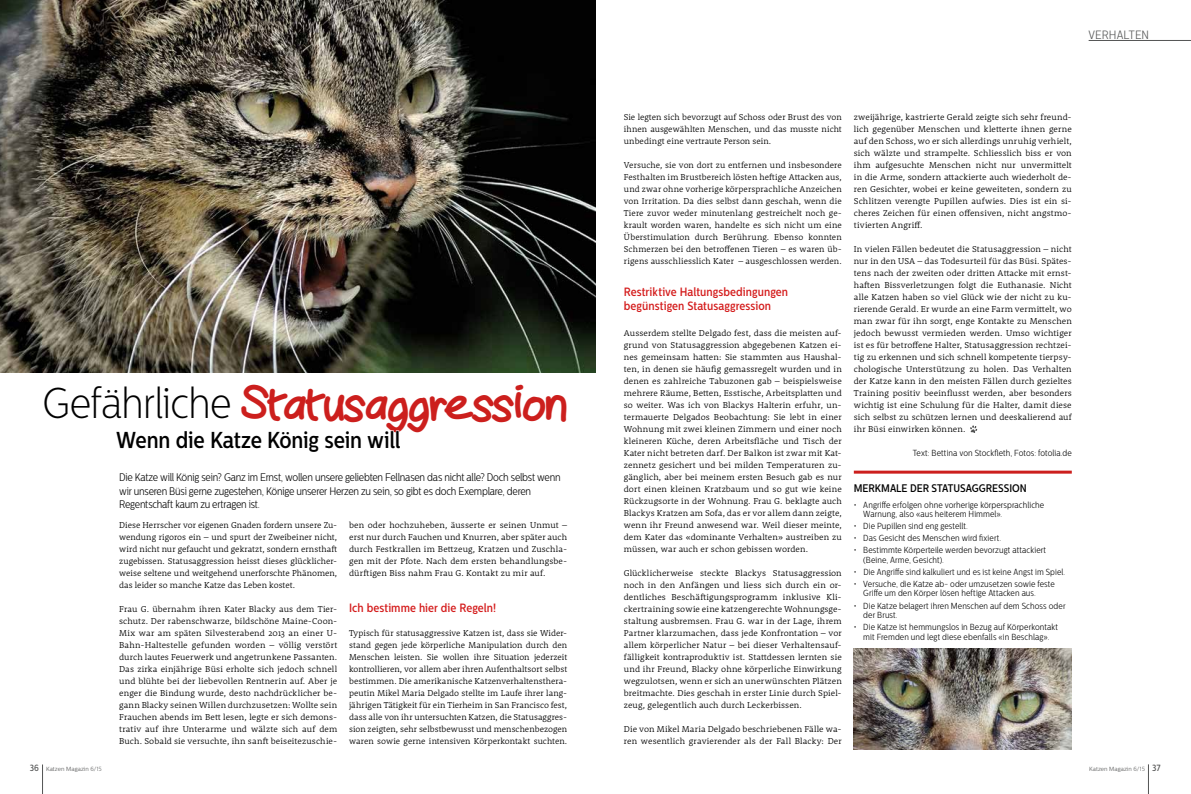
<style>
.page{position:relative;width:1191px;height:794px;background:#fff}
.page>*{position:absolute;margin:0;border:0;box-sizing:border-box;transform-origin:0 0}
.t1{font:49px "Mywriting";color:#cc1f1d}
.t2{font:500 23px "Centrale Sans Cnd";letter-spacing:-.01em;color:#000}
.t3{font:500 12px/14.4px "Centrale Sans Cnd";letter-spacing:.005em;color:#d41b1b}
.t4{font:300 12px "Centrale Sans Cnd";letter-spacing:.01em;color:#535454}
.t5{font:300 11px/13.2px "Centrale Sans Cnd";letter-spacing:-.02em;color:#000}
.t6{font:500 11px "Centrale Sans Cnd";color:#000}
.t7{font:300 8.8px/12px "Rooney Pro";letter-spacing:.01em;color:#000;text-align:justify}
.t8{font:300 8.8px/9.5px "Centrale Sans Cnd";letter-spacing:.01em;color:#000}
.t9{font:300 6px "Centrale Sans Cnd";letter-spacing:.01em;color:#535454;scale:1.1 1}
.s1{font-family:"Centrale Sans Cnd";font-weight:200;font-size:43px;color:#000}
.s2{font-weight:500;font-size:9px}
</style>
<div class="page">
<img style="left:0;top:0;width:595px;height:372px">
<img style="left:854px;top:648px;width:217px;height:102px">
<hr style="left:854px;top:470px;width:217px;height:3px;background:#cc1f1d">
<hr style="left:42px;top:764px;width:1px;height:30px;background:#535454">
<hr style="left:1148px;top:764px;width:1px;height:30px;background:#535454">
<hr style="left:1088px;top:40px;width:103px;height:1px;background:#535454">
<div style="left:970px;top:425px;width:8px;height:8px;background:#000;opacity:.15"></div>
<h1 class="t1" style="left:43px;top:378px;width:523px"><span class="s1">Gefährliche</span> Statusaggression</h1>
<h2 class="t2" style="left:116px;top:426px;width:286px">Wenn die Katze König sein will</h2>
<p class="t5" style="left:119px;top:471px;width:443px">Die Katze will König sein? Ganz im Ernst, wollen unsere geliebten Fellnasen das nicht alle? Doch selbst wenn wir unseren Büsi gerne zugestehen, Könige unserer Herzen zu sein, so gibt es doch Exemplare, deren<br>Regentschaft kaum zu ertragen ist.</p>
<p class="t7" style="left:119px;top:519px;width:220px">Diese Herrscher vor eigenen Gnaden fordern unsere Zu&shy;wendung rigoros ein – und spurt der Zweibeiner nicht, wird nicht nur gefaucht und gekratzt, sondern ernsthaft zugebissen. Statusaggression heisst dieses glücklicher&shy;weise seltene und weitgehend unerforschte Phänomen, das leider so manche Katze das Leben kostet.</p>
<p class="t7" style="left:119px;top:603px;width:220px">Frau G. übernahm ihren Kater Blacky aus dem Tier&shy;schutz. Der rabenschwarze, bildschöne Maine-Coon-Mix war am späten Silvesterabend 2013 an einer U-Bahn-Haltestelle gefunden worden – völlig verstört durch lautes Feuerwerk und angetrunkene Passanten.<br>Das zirka einjährige Büsi erholte sich jedoch schnell und blühte bei der liebevollen Rentnerin auf. Aber je enger die Bindung wurde, desto nachdrücklicher be&shy;gann Blacky seinen Willen durchzusetzen: Wollte sein Frauchen abends im Bett lesen, legte er sich demons&shy;trativ auf ihre Unterarme und wälzte sich auf dem Buch. Sobald sie versuchte, ihn sanft beiseitezuschie-</p>
<p class="t7" style="left:349px;top:519px;width:220px">ben oder hochzuheben, äusserte er seinen Unmut – erst nur durch Fauchen und Knurren, aber später auch durch Festkrallen im Bettzeug, Kratzen und Zuschla&shy;gen mit der Pfote. Nach dem ersten behandlungsbe&shy;dürftigen Biss nahm Frau G. Kontakt zu mir auf.</p>
<h3 class="t3" style="left:349px;top:601px;width:149px">Ich bestimme hier die Regeln!</h3>
<p class="t7" style="left:349px;top:627px;width:220px">Typisch für statusaggressive Katzen ist, dass sie Wider&shy;stand gegen jede körperliche Manipulation durch den Menschen leisten. Sie wollen ihre Situation jederzeit kontrollieren, vor allem aber ihren Aufenthaltsort selbst bestimmen. Die amerikanische Katzenverhaltensthera&shy;peutin Mikel Maria Delgado stellte im Laufe ihrer lang&shy;jährigen Tätigkeit für ein Tierheim in San Francisco fest, dass alle von ihr untersuchten Katzen, die Statusaggres&shy;sion zeigten, sehr selbstbewusst und menschenbezogen waren sowie gerne intensiven Körperkontakt suchten.</p>
<h3 class="t4" style="left:1088px;top:27px;width:62px">VERHALTEN</h3>
<p class="t7" style="left:624px;top:111px;width:219px">Sie legten sich bevorzugt auf Schoss oder Brust des von ihnen ausgewählten Menschen, und das musste nicht unbedingt eine vertraute Person sein.</p>
<p class="t7" style="left:624px;top:159px;width:219px">Versuche, sie von dort zu entfernen und insbesondere Festhalten im Brustbereich lösten heftige Attacken aus, und zwar ohne vorherige körpersprachliche Anzeichen von Irritation. Da dies selbst dann geschah, wenn die Tiere zuvor weder minutenlang gestreichelt noch ge&shy;krault worden waren, handelte es sich nicht um eine Überstimulation durch Berührung. Ebenso konnten Schmerzen bei den betroffenen Tieren – es waren üb&shy;rigens ausschliesslich Kater – ausgeschlossen werden.</p>
<h3 class="t3" style="left:624px;top:284px;width:166px">Restriktive Haltungsbedingungen begünstigen Statusaggression</h3>
<p class="t7" style="left:624px;top:327px;width:219px">Ausserdem stellte Delgado fest, dass die meisten auf&shy;grund von Statusaggression abgegebenen Katzen ei&shy;nes gemeinsam hatten: Sie stammten aus Haushal&shy;ten, in denen sie häufig gemassregelt wurden und in denen es zahlreiche Tabuzonen gab – beispielsweise mehrere Räume, Betten, Esstische, Arbeitsplatten und so weiter. Was ich von Blackys Halterin erfuhr, un&shy;termauerte Delgados Beobachtung: Sie lebt in einer Wohnung mit zwei kleinen Zimmern und einer noch kleineren Küche, deren Arbeitsfläche und Tisch der Kater nicht betreten darf. Der Balkon ist zwar mit Kat&shy;zennetz gesichert und bei milden Temperaturen zu&shy;gänglich, aber bei meinem ersten Besuch gab es nur dort einen kleinen Kratzbaum und so gut wie keine Rückzugsorte in der Wohnung. Frau G. beklagte auch Blackys Kratzen am Sofa, das er vor allem dann zeigte, wenn ihr Freund anwesend war. Weil dieser meinte, dem Kater das «dominante Verhalten» austreiben zu müssen, war auch er schon gebissen worden.</p>
<p class="t7" style="left:624px;top:567px;width:219px">Glücklicherweise steckte Blackys Statusaggression noch in den Anfängen und liess sich durch ein or&shy;dentliches Beschäftigungsprogramm inklusive Kli&shy;ckertraining sowie eine katzengerechte Wohnungsge&shy;staltung ausbremsen. Frau G. war in der Lage, ihrem Partner klarzumachen, dass jede Konfrontation – vor allem körperlicher Natur – bei dieser Verhaltensauf&shy;fälligkeit kontraproduktiv ist. Stattdessen lernten sie und ihr Freund, Blacky ohne körperliche Einwirkung wegzulotsen, wenn er sich an unerwünschten Plätzen breitmachte. Dies geschah in erster Linie durch Spiel&shy;zeug, gelegentlich auch durch Leckerbissen.</p>
<p class="t7" style="left:624px;top:723px;width:219px">Die von Mikel Maria Delgado beschriebenen Fälle wa&shy;ren wesentlich gravierender als der Fall Blacky: Der</p>
<p class="t7" style="left:854px;top:111px;width:219px">zweijährige, kastrierte Gerald zeigte sich sehr freund&shy;lich gegenüber Menschen und kletterte ihnen gerne auf den Schoss, wo er sich allerdings unruhig verhielt, sich wälzte und strampelte. Schliesslich biss er von ihm aufgesuchte Menschen nicht nur unvermittelt in die Arme, sondern attackierte auch wiederholt de&shy;ren Gesichter, wobei er keine geweiteten, sondern zu Schlitzen verengte Pupillen aufwies. Dies ist ein si&shy;cheres Zeichen für einen offensiven, nicht angstmo&shy;tivierten Angriff.</p>
<p class="t7" style="left:854px;top:243px;width:219px">In vielen Fällen bedeutet die Statusaggression – nicht nur in den USA – das Todesurteil für das Büsi. Spätes&shy;tens nach der zweiten oder dritten Attacke mit ernst&shy;haften Bissverletzungen folgt die Euthanasie. Nicht alle Katzen haben so viel Glück wie der nicht zu ku&shy;rierende Gerald. Er wurde an eine Farm vermittelt, wo man zwar für ihn sorgt, enge Kontakte zu Menschen jedoch bewusst vermieden werden. Umso wichtiger ist es für betroffene Halter, Statusaggression rechtzei&shy;tig zu erkennen und sich schnell kompetente tierpsy&shy;chologische Unterstützung zu holen. Das Verhalten der Katze kann in den meisten Fällen durch gezieltes Training positiv beeinflusst werden, aber besonders wichtig ist eine Schulung für die Halter, damit diese sich selbst zu schützen lernen und deeskalierend auf ihr Büsi einwirken können.</p>
<p class="t8" style="left:912px;top:448px;width:161px">Text: Bettina von Stockfleth, Fotos: fotolia.de</p>
<p class="t6" style="left:854px;top:482px;width:174px">MERKMALE DER STATUSAGGRESSION</p>
<p class="t8" style="left:863px;top:500px;width:182px;text-indent:-9px">• Angriffe erfolgen ohne vorherige körpersprachliche<br>Warnung, also «aus heiterem Himmel».</p>
<p class="t8" style="left:854px;top:521px;width:115px">• Die Pupillen sind eng gestellt.</p>
<p class="t8" style="left:854px;top:533px;width:149px">• Das Gesicht des Menschen wird fixiert.</p>
<p class="t8" style="left:863px;top:545px;width:184px;text-indent:-9px">• Bestimmte Körperteile werden bevorzugt attackiert (Beine, Arme, Gesicht).</p>
<p class="t8" style="left:854px;top:567px;width:213px">• Die Angriffe sind kalkuliert und es ist keine Angst im Spiel.</p>
<p class="t8" style="left:863px;top:579px;width:193px;text-indent:-9px">• Versuche, die Katze ab- oder umzusetzen sowie feste<br>Griffe um den Körper lösen heftige Attacken aus.</p>
<p class="t8" style="left:863px;top:600px;width:204px;text-indent:-9px">• Die Katze belagert ihren Menschen auf dem Schoss oder der Brust.</p>
<p class="t8" style="left:854px;top:622px;width:206px;text-align:center">• Die Katze ist hemmungslos in Bezug auf Körperkontakt mit Fremden und legt diese ebenfalls «in Beschlag».</p>
<p class="t9" style="left:30px;top:765px;width:67px"><span class="s2">36</span> Katzen Magazin 6/15</p>
<p class="t9" style="left:1089px;top:765px;width:66px">Katzen Magazin 6/15 <span class="s2">37</span></p>
</div>
